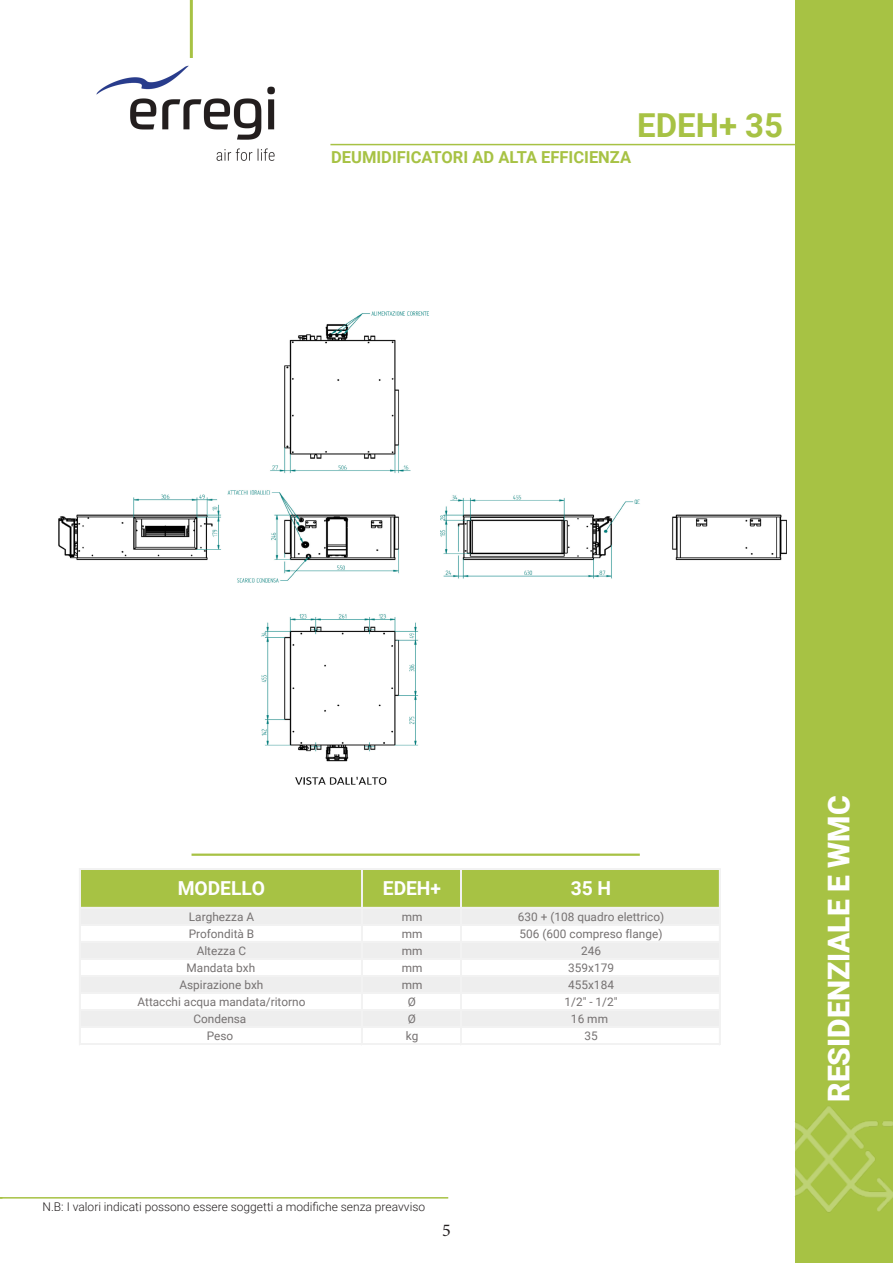
<style>
.page{position:relative;width:893px;height:1263px;background:#fff}
.page>*{position:absolute;margin:0;border:0;box-sizing:border-box;transform-origin:0 0}
.t1{font:700 33px "Roboto";color:#a7c244}
.t2{font:900 30px "Roboto";color:#fff}
.t3{font:700 19.2px "Roboto";letter-spacing:-.005em;color:#fff}
.t4{font:18px "Minion Pro";color:#231f20}
.t5{font:700 16.5px "Roboto";color:#a7c244}
.t6{font:300 12px "Roboto";color:#231f20}
.t7{font:11.85px "Roboto";color:#757171}
</style>
<div class="page">
<div style="left:795px;top:0;width:98px;height:1263px;background:#a7c244"></div>
<hr style="left:330px;top:144px;width:483px;height:1px;background:#a7c244">
<hr style="left:190px;top:0;width:3px;height:58px;background:#a7c244">
<img style="left:96px;top:65px;width:179px;height:96px">
<hr style="left:0;top:1197px;width:448px;height:1px;background:#a7c244">
<hr style="left:192px;top:853px;width:448px;height:3px;background:#a7c244">
<img style="left:58px;top:311px;width:729px;height:474px">
<div style="left:80px;top:869px;width:640px;height:39px;background:#a7c244"></div>
<div style="left:80px;top:908px;width:640px;height:17px;background:#eee"></div>
<div style="left:80px;top:942px;width:640px;height:17px;background:#eee"></div>
<div style="left:80px;top:976px;width:640px;height:17px;background:#eee"></div>
<div style="left:80px;top:1010px;width:640px;height:17px;background:#eee"></div>
<hr style="left:79px;top:868px;width:1px;height:177px;background:#f2f2f2">
<hr style="left:361px;top:869px;width:1px;height:176px;background:#f2f2f2">
<hr style="left:460px;top:869px;width:1px;height:176px;background:#f2f2f2">
<hr style="left:461px;top:869px;width:1px;height:176px;background:#f2f2f2">
<hr style="left:719px;top:869px;width:1px;height:176px;background:#f2f2f2">
<hr style="left:80px;top:868px;width:640px;height:1px;background:#f2f2f2">
<hr style="left:80px;top:907px;width:640px;height:1px;background:#f2f2f2">
<hr style="left:80px;top:924px;width:640px;height:1px;background:#f2f2f2">
<hr style="left:80px;top:941px;width:640px;height:1px;background:#f2f2f2">
<hr style="left:80px;top:958px;width:640px;height:1px;background:#f2f2f2">
<hr style="left:80px;top:975px;width:640px;height:2px;background:#f2f2f2">
<hr style="left:80px;top:992px;width:640px;height:1px;background:#f2f2f2">
<hr style="left:80px;top:993px;width:640px;height:1px;background:#f2f2f2">
<hr style="left:80px;top:1009px;width:640px;height:1px;background:#f2f2f2">
<hr style="left:80px;top:1010px;width:640px;height:1px;background:#f2f2f2">
<hr style="left:80px;top:1026px;width:640px;height:1px;background:#f2f2f2">
<hr style="left:80px;top:1027px;width:640px;height:1px;background:#f2f2f2">
<hr style="left:80px;top:1043px;width:640px;height:1px;background:#f2f2f2">
<hr style="left:80px;top:1044px;width:640px;height:1px;background:#f2f2f2">
<img style="left:795px;top:1106px;width:98px;height:106px">
<p class="t5" style="left:331px;top:145px;width:301px">DEUMIDIFICATORI AD ALTA EFFICIENZA</p>
<p class="t1" style="left:637px;top:102px;width:148px">EDEH+ 35</p>
<p class="t3" style="left:178px;top:875px;width:89px">MODELLO</p>
<p class="t3" style="left:383px;top:875px;width:60px">EDEH+</p>
<p class="t3" style="left:571px;top:875px;width:42px">35 H</p>
<p class="t7" style="left:189px;top:908px;width:67px">Larghezza A</p>
<p class="t7" style="left:402px;top:908px;width:22px">mm</p>
<p class="t7" style="left:518px;top:908px;width:148px">630 + (108 quadro elettrico)</p>
<p class="t7" style="left:189px;top:925px;width:67px">Profondità B</p>
<p class="t7" style="left:402px;top:925px;width:22px">mm</p>
<p class="t7" style="left:520px;top:925px;width:144px">506 (600 compreso flange)</p>
<p class="t7" style="left:197px;top:942px;width:51px">Altezza C</p>
<p class="t7" style="left:402px;top:942px;width:22px">mm</p>
<p class="t7" style="left:581px;top:942px;width:21px">246</p>
<p class="t7" style="left:187px;top:959px;width:70px">Mandata bxh</p>
<p class="t7" style="left:402px;top:959px;width:22px">mm</p>
<p class="t7" style="left:568px;top:959px;width:47px">359x179</p>
<p class="t7" style="left:179px;top:976px;width:85px">Aspirazione bxh</p>
<p class="t7" style="left:402px;top:976px;width:22px">mm</p>
<p class="t7" style="left:568px;top:976px;width:47px">455x184</p>
<p class="t7" style="left:137px;top:993px;width:169px">Attacchi acqua mandata/ritorno</p>
<p class="t7" style="left:408px;top:993px;width:10px">Ø</p>
<p class="t7" style="left:564px;top:993px;width:55px">1/2" - 1/2"</p>
<p class="t7" style="left:193px;top:1010px;width:54px">Condensa</p>
<p class="t7" style="left:408px;top:1010px;width:10px">Ø</p>
<p class="t7" style="left:571px;top:1010px;width:39px">16 mm</p>
<p class="t7" style="left:207px;top:1028px;width:28px">Peso</p>
<p class="t7" style="left:406px;top:1028px;width:14px">kg</p>
<p class="t7" style="left:584px;top:1028px;width:15px">35</p>
<p class="t6" style="left:43px;top:1198px;width:384px">N.B: I valori indicati possono essere soggetti a modifiche senza preavviso</p>
<p class="t4" style="left:442px;top:1218px;width:10px">5</p>
<p class="t2" style="left:818px;top:1102px;width:308px;rotate:-90deg">RESIDENZIALE E WMC</p>
</div>
